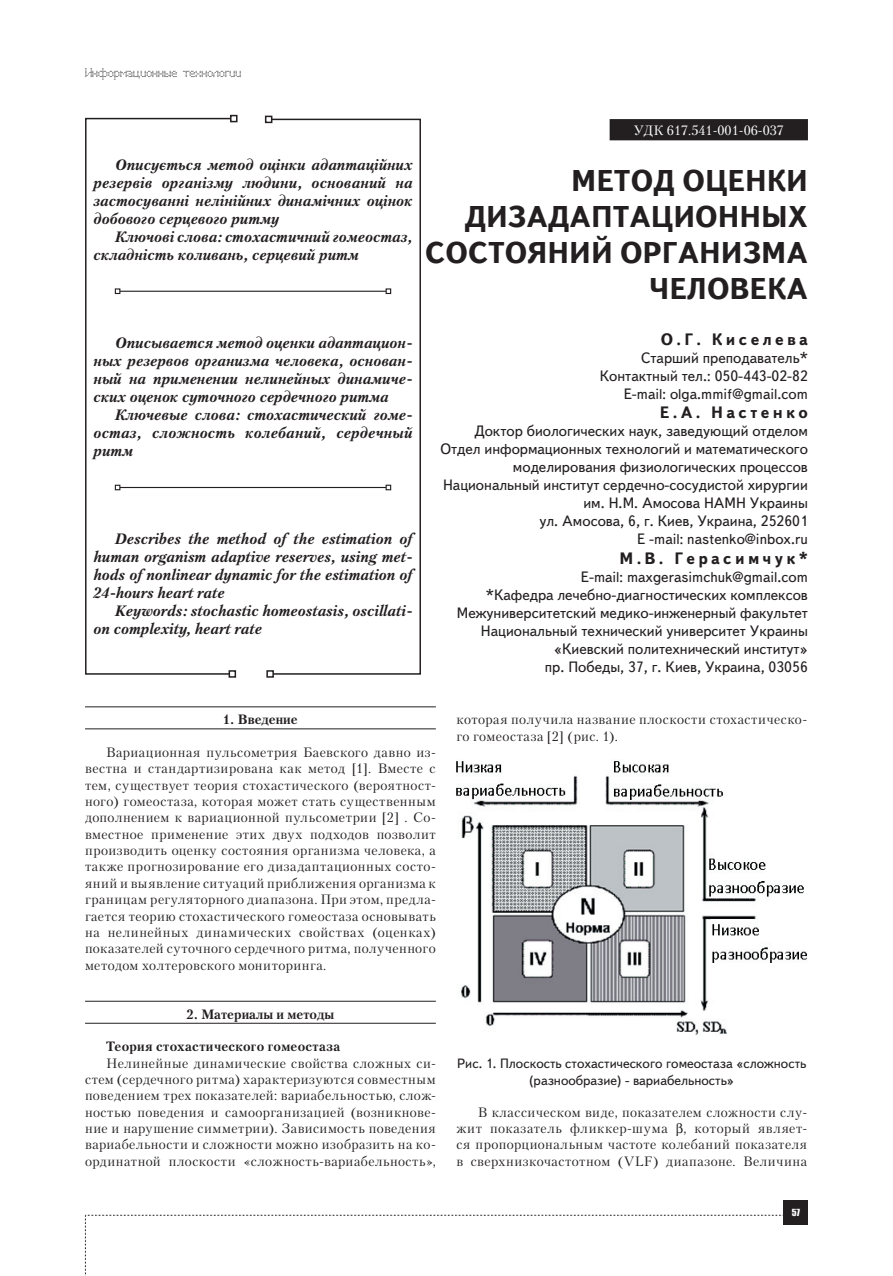
<style>
.page{position:relative;width:893px;height:1276px;background:#fff}
.page>*{position:absolute;margin:0;border:0;box-sizing:border-box;transform-origin:0 0}
.t1{font:700 30px/36px "Text Book C";color:#231f20;text-align:right}
.t2{font:700 16.5px "Text Book C";letter-spacing:.2em;color:#231f20}
.t3{font:italic 700 15px/18px "Petersburg C";color:#231f20;text-align:justify}
.t4{font:15px/18px "Text Book C";color:#231f20;text-align:right}
.t5{font:13.5px/16.4px "Petersburg C";letter-spacing:.035em;color:#231f20;text-align:justify}
.t6{font:13.5px/16.2px "Text Book C";color:#231f20;text-align:center}
.t7{font:700 13.5px "Petersburg C";letter-spacing:.015em;color:#231f20}
.t8{font:13.5px "Petersburg C";color:#fff}
.t9{font:12px "Perfo";letter-spacing:.015em;color:#231f20}
.t10{font:9px "Impact";color:#fff}
</style>
<div class="page">
<svg style="left:85px;top:1215px;width:699px;height:61px"></svg>
<div style="left:784px;top:1200px;width:24px;height:25px;background:#231f20"></div>
<svg style="left:85px;top:117px;width:147px;height:558px"></svg>
<div style="left:230px;top:115px;width:8px;height:7px;border:2px solid #231f20"></div>
<div style="left:229px;top:670px;width:7px;height:7px;border:2px solid #231f20"></div>
<svg style="left:270px;top:118px;width:151px;height:557px"></svg>
<div style="left:265px;top:116px;width:7px;height:7px;border:2px solid #231f20"></div>
<div style="left:266px;top:670px;width:8px;height:7px;border:2px solid #231f20"></div>
<hr style="left:120px;top:291px;width:266px;height:1px;background:#231f20">
<svg style="left:115px;top:288px;width:5px;height:6px"></svg>
<svg style="left:386px;top:288px;width:5px;height:6px"></svg>
<hr style="left:120px;top:487px;width:266px;height:1px;background:#231f20">
<svg style="left:115px;top:485px;width:5px;height:5px"></svg>
<svg style="left:386px;top:485px;width:5px;height:5px"></svg>
<div style="left:610px;top:120px;width:197px;height:20px;background:#231f20"></div>
<div style="left:610px;top:119px;width:198px;height:21px;border:2px solid #231f20"></div>
<hr style="left:85px;top:706px;width:351px;height:1px;background:#231f20">
<hr style="left:85px;top:728px;width:351px;height:1px;background:#231f20">
<hr style="left:85px;top:1001px;width:351px;height:1px;background:#231f20">
<hr style="left:85px;top:1023px;width:351px;height:1px;background:#231f20">
<img style="left:456px;top:761px;width:351px;height:274px">
<p class="t9" style="left:85px;top:66px;width:158px">Информационные технологии</p>
<p class="t3" style="left:94px;top:155px;width:321px;text-indent:21px">Описується метод оцінки адаптаційних резервів організму людини, оснований на застосуванні нелінійних динамічних оцінок добового серцевого ритму</p>
<p class="t3" style="left:94px;top:227px;width:320px;text-indent:21px">Ключові слова: стохастичний гомеостаз, складність коливань, серцевий ритм</p>
<p class="t3" style="left:94px;top:333px;width:320px;text-indent:21px">Описывается метод оценки адаптацион&shy;ных резервов организма человека, основан&shy;ный на применении нелинейных динамиче&shy;ских оценок суточного сердечного ритма</p>
<p class="t3" style="left:94px;top:405px;width:320px;text-indent:21px">Ключевые слова: стохастический гоме&shy;остаз, сложность колебаний, сердечный ритм</p>
<p class="t3" style="left:94px;top:530px;width:320px;text-indent:21px">Describes the method of the estimation of human organism adaptive reserves, using met&shy;hods of nonlinear dynamic for the estimation of 24-hours heart rate</p>
<p class="t3" style="left:94px;top:602px;width:320px;text-indent:21px">Keywords: stochastic homeostasis, oscillati&shy;on complexity, heart rate</p>
<p class="t8" style="left:633px;top:122px;width:152px">УДК 617.541-001-06-037</p>
<h1 class="t1" style="left:425px;top:162px;width:384px">МЕТОД ОЦЕНКИ<br>ДИЗАДАПТАЦИОННЫХ<br>СОСТОЯНИЙ ОРГАНИЗМА<br>ЧЕЛОВЕКА</h1>
<p class="t2" style="left:661px;top:329px;width:149px">О.Г. Киселева</p>
<p class="t4" style="left:600px;top:349px;width:210px">Старший преподаватель*<br>Контактный тел.: 050-443-02-82<br>Е-mail: olga.mmif@gmail.com</p>
<p class="t2" style="left:660px;top:403px;width:150px">Е.А. Настенко</p>
<p class="t4" style="left:440px;top:422px;width:369px">Доктор биологических наук, заведующий отделом Отдел информационных технологий и математического моделирования физиологических процессов Национальный институт сердечно-сосудистой хирургии им. Н.М. Амосова НАМН Украины<br>ул. Амосова, 6, г. Киев, Украина, 252601<br>Е -mail: nastenko@inbox.ru</p>
<p class="t2" style="left:619px;top:549px;width:190px">М.В. Герасимчук*</p>
<p class="t4" style="left:457px;top:568px;width:352px">E-mail: maxgerasimchuk@gmail.com<br>*Кафедра лечебно-диагностических комплексов Межуниверситетский медико-инженерный факультет Национальный технический университет Украины «Киевский политехнический институт»<br>пр. Победы, 37, г. Киев, Украина, 03056</p>
<p class="t7" style="left:223px;top:711px;width:76px">1. Введение</p>
<p class="t5" style="left:85px;top:744px;width:352px;text-indent:21px">Вариационная пульсометрия Баевского давно из&shy;вестна и стандартизирована как метод [1]. Вместе с тем, существует теория стохастического (вероятност&shy;ного) гомеостаза, которая может стать существенным дополнением к вариационной пульсометрии [2] . Со&shy;вместное применение этих двух подходов позволит производить оценку состояния организма человека, а также прогнозирование его дизадаптационных состо&shy;яний и выявление ситуаций приближения организма к границам регуляторного диапазона. При этом, предла&shy;гается теорию стохастического гомеостаза основывать на нелинейных динамических свойствах (оценках) показателей суточного сердечного ритма, полученного методом холтеровского мониторинга.</p>
<p class="t7" style="left:187px;top:1005px;width:149px">2. Материалы и методы</p>
<p class="t7" style="left:106px;top:1038px;width:235px">Теория стохастического гомеостаза</p>
<p class="t5" style="left:85px;top:1054px;width:352px;text-indent:21px">Нелинейные динамические свойства сложных си&shy;стем (сердечного ритма) характеризуются совместным поведением трех показателей: вариабельностью, слож&shy;ностью поведения и самоорганизацией (возникнове&shy;ние и нарушение симметрии). Зависимость поведения вариабельности и сложности можно изобразить на ко&shy;ординатной плоскости «сложность-вариабельность»,</p>
<p class="t5" style="left:456px;top:711px;width:352px">которая получила название плоскости стохастическо&shy;го гомеостаза [2] (рис. 1).</p>
<p class="t6" style="left:457px;top:1056px;width:351px">Рис. 1. Плоскость стохастического гомеостаза «сложность (разнообразие) - вариабельность»</p>
<p class="t5" style="left:456px;top:1103px;width:352px;text-indent:21px">В классическом виде, показателем сложности слу&shy;жит показатель фликкер-шума , который являет&shy;ся пропорциональным частоте колебаний показателя в сверхнизкочастотном (VLF) диапазоне. Величина</p>
<p class="t10" style="left:792px;top:1205px;width:10px">57</p>
</div>
